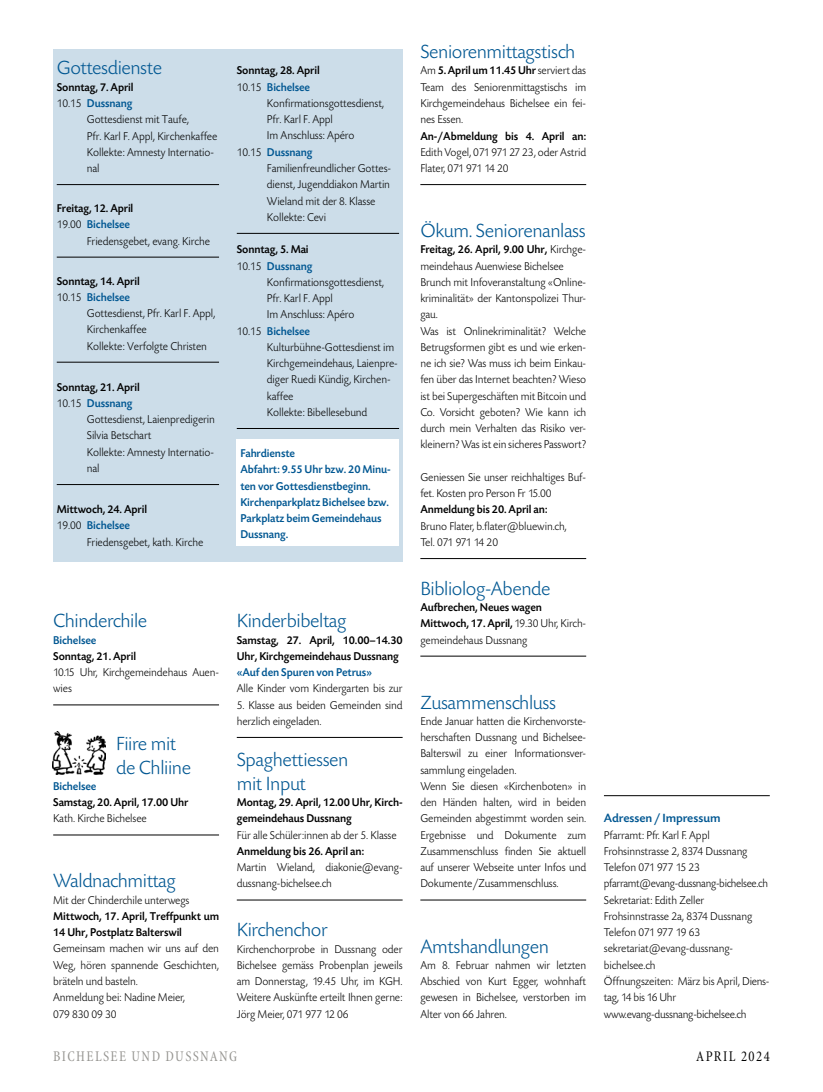
<style>
.page{position:relative;width:823px;height:1092px;background:#fff}
.page>*{position:absolute;margin:0;border:0;box-sizing:border-box;transform-origin:0 0}
.t1{font:300 20px/23.8px "Today SBOP";letter-spacing:-.02em;color:#005792}
.t2{font:condensed 15px "Minion";letter-spacing:.1em;color:#959490;scale:.95 1}
.t3{font:condensed 15px "Minion";letter-spacing:.1em;color:#000;scale:.95 1}
.t4{font:500 12.5px "Today SBOP";color:#005792}
.t5{font:300 11.88px/16.2px "Today SBOP";letter-spacing:-.01em;color:#000;scale:.95 1}
.t6{font:500 11.88px/16.2px "Today SBOP";letter-spacing:-.01em;color:#000;scale:.95 1}
.t7{font:500 11.88px/16.2px "Today SBOP";letter-spacing:-.01em;color:#005792;scale:.95 1}
.s1{font-weight:300;color:#000}
.s2{font-weight:300}
.s3{color:#005792}
.s4{font-weight:500}
</style>
<div class="page">
<hr style="left:53px;top:704px;width:166px;height:1px;background:#000">
<hr style="left:53px;top:834px;width:166px;height:1px;background:#000">
<div style="left:53px;top:49px;width:349px;height:513px;background:#ccdde9"></div>
<hr style="left:603px;top:795px;width:166px;height:1px;background:#000">
<hr style="left:57px;top:184px;width:162px;height:1px;background:#000">
<hr style="left:57px;top:257px;width:162px;height:1px;background:#000">
<hr style="left:57px;top:362px;width:162px;height:1px;background:#000">
<hr style="left:57px;top:484px;width:162px;height:1px;background:#000">
<hr style="left:237px;top:737px;width:165px;height:1px;background:#000">
<hr style="left:237px;top:899px;width:165px;height:1px;background:#000">
<hr style="left:420px;top:184px;width:166px;height:1px;background:#000">
<hr style="left:420px;top:558px;width:166px;height:1px;background:#000">
<hr style="left:420px;top:656px;width:166px;height:1px;background:#000">
<hr style="left:420px;top:899px;width:166px;height:1px;background:#000">
<div style="left:237px;top:440px;width:162px;height:106px;background:#fff"></div>
<hr style="left:237px;top:233px;width:162px;height:1px;background:#000">
<hr style="left:237px;top:428px;width:162px;height:1px;background:#000">
<img style="left:53px;top:731px;width:52px;height:43px">
<h1 class="t1" style="left:57px;top:57px;width:107px">Gottesdienste</h1>
<p class="t6" style="left:57px;top:79px;width:82px">Sonntag, 7. April</p>
<p class="t7" style="left:57px;top:95px;width:81px"><span class="s1">10.15</span> Dussnang</p>
<p class="t5" style="left:87px;top:112px;width:109px">Gottesdienst mit Taufe,</p>
<p class="t5" style="left:87px;top:128px;width:139px">Pfr. Karl F. Appl, Kirchenkaffee</p>
<p class="t5" style="left:87px;top:144px;width:135px">Kollekte: Amnesty Internatio-</p>
<p class="t5" style="left:87px;top:160px;width:15px">nal</p>
<p class="t6" style="left:57px;top:200px;width:82px">Freitag, 12. April</p>
<p class="t7" style="left:57px;top:217px;width:79px"><span class="s1">19.00</span> Bichelsee</p>
<p class="t5" style="left:87px;top:233px;width:131px">Friedensgebet, evang. Kirche</p>
<p class="t6" style="left:57px;top:273px;width:89px">Sonntag, 14. April</p>
<p class="t7" style="left:57px;top:289px;width:79px"><span class="s1">10.15</span> Bichelsee</p>
<p class="t5" style="left:87px;top:305px;width:137px">Gottesdienst, Pfr. Karl F. Appl,</p>
<p class="t5" style="left:87px;top:322px;width:65px">Kirchenkaffee</p>
<p class="t5" style="left:87px;top:338px;width:128px">Kollekte: Verfolgte Christen</p>
<p class="t6" style="left:57px;top:379px;width:89px">Sonntag, 21. April</p>
<p class="t7" style="left:57px;top:395px;width:81px"><span class="s1">10.15</span> Dussnang</p>
<p class="t5" style="left:87px;top:411px;width:136px">Gottesdienst, Laienpredigerin</p>
<p class="t5" style="left:87px;top:428px;width:69px">Silvia Betschart</p>
<p class="t5" style="left:87px;top:444px;width:135px">Kollekte: Amnesty Internatio-</p>
<p class="t5" style="left:87px;top:460px;width:15px">nal</p>
<p class="t6" style="left:57px;top:501px;width:97px">Mittwoch, 24. April<br><span class="s2">19.00</span> <span class="s3">Bichelsee</span></p>
<p class="t5" style="left:87px;top:534px;width:124px">Friedensgebet, kath. Kirche</p>
<h1 class="t1" style="left:53px;top:609px;width:96px">Chinderchile</h1>
<p class="t7" style="left:53px;top:632px;width:47px">Bichelsee</p>
<p class="t6" style="left:53px;top:648px;width:89px">Sonntag, 21. April</p>
<p class="t5" style="left:53px;top:664px;width:176px">10.15 Uhr, Kirchgemeindehaus Auen&shy;wies</p>
<h1 class="t1" style="left:116px;top:732px;width:76px">Fiire mit de Chliine</h1>
<p class="t7" style="left:53px;top:778px;width:47px">Bichelsee</p>
<p class="t6" style="left:53px;top:794px;width:144px">Samstag, 20. April, 17.00 Uhr</p>
<p class="t5" style="left:53px;top:810px;width:100px">Kath. Kirche Bichelsee</p>
<h1 class="t1" style="left:53px;top:869px;width:124px">Waldnachmittag</h1>
<p class="t5" style="left:53px;top:892px;width:145px">Mit der Chinderchile unterwegs</p>
<p class="t6" style="left:53px;top:908px;width:176px">Mittwoch, 17. April, Treffpunkt um<br>14 Uhr, Postplatz Balterswil</p>
<p class="t5" style="left:53px;top:940px;width:176px">Gemeinsam machen wir uns auf den<br>Weg, hören spannende Geschichten, bräteln und basteln.<br>Anmeldung bei: Nadine Meier,<br>079 830 09 30</p>
<p class="t6" style="left:237px;top:63px;width:89px">Sonntag, 28. April</p>
<p class="t7" style="left:237px;top:79px;width:79px"><span class="s1">10.15</span> Bichelsee</p>
<p class="t5" style="left:267px;top:95px;width:125px">Konfirmationsgottesdienst,</p>
<p class="t5" style="left:267px;top:112px;width:71px">Pfr. Karl F. Appl</p>
<p class="t5" style="left:267px;top:128px;width:94px">Im Anschluss: Apéro</p>
<p class="t7" style="left:237px;top:144px;width:81px"><span class="s1">10.15</span> Dussnang</p>
<p class="t5" style="left:267px;top:160px;width:132px">Familienfreundlicher Gottes-</p>
<p class="t5" style="left:267px;top:177px;width:131px">dienst, Jugenddiakon Martin</p>
<p class="t5" style="left:267px;top:193px;width:116px">Wieland mit der 8. Klasse</p>
<p class="t5" style="left:267px;top:209px;width:64px">Kollekte: Cevi</p>
<p class="t6" style="left:237px;top:242px;width:77px">Sonntag, 5. Mai</p>
<p class="t7" style="left:237px;top:258px;width:81px"><span class="s1">10.15</span> Dussnang</p>
<p class="t5" style="left:267px;top:274px;width:125px">Konfirmationsgottesdienst,</p>
<p class="t5" style="left:267px;top:290px;width:71px">Pfr. Karl F. Appl</p>
<p class="t5" style="left:267px;top:307px;width:94px">Im Anschluss: Apéro</p>
<p class="t7" style="left:237px;top:323px;width:79px"><span class="s1">10.15</span> Bichelsee</p>
<p class="t5" style="left:267px;top:339px;width:135px">Kulturbühne-Gottesdienst im</p>
<p class="t5" style="left:267px;top:355px;width:139px">Kirchgemeindehaus, Laienpre-</p>
<p class="t5" style="left:267px;top:372px;width:132px">diger Ruedi Kündig, Kirchen-</p>
<p class="t5" style="left:267px;top:388px;width:30px">kaffee</p>
<p class="t5" style="left:267px;top:404px;width:107px">Kollekte: Bibellesebund</p>
<p class="t7" style="left:240px;top:445px;width:160px">Fahrdienste<br>Abfahrt: 9.55 Uhr bzw. 20 Minu&shy;ten vor Gottesdienstbeginn.<br>Kirchenparkplatz Bichelsee bzw.<br>Parkplatz beim Gemeindehaus<br>Dussnang.</p>
<h1 class="t1" style="left:237px;top:609px;width:111px">Kinderbibeltag</h1>
<p class="t6" style="left:237px;top:632px;width:176px">Samstag, 27. April, 10.00–14.30<br>Uhr, Kirchgemeindehaus Dussnang</p>
<p class="t7" style="left:237px;top:664px;width:144px">«Auf den Spuren von Petrus»</p>
<p class="t5" style="left:237px;top:680px;width:176px">Alle Kinder vom Kindergarten bis zur</p>
<p class="t5" style="left:237px;top:697px;width:176px">5. Klasse aus beiden Gemeinden sind herzlich eingeladen.</p>
<h1 class="t1" style="left:237px;top:748px;width:113px">Spaghettiessen mit Input</h1>
<p class="t6" style="left:237px;top:794px;width:176px">Montag, 29. April, 12.00 Uhr, Kirch&shy;gemeindehaus Dussnang</p>
<p class="t5" style="left:237px;top:827px;width:170px">Für alle Schüler:innen ab der 5. Klasse</p>
<p class="t6" style="left:237px;top:843px;width:135px">Anmeldung bis 26. April an:</p>
<p class="t5" style="left:237px;top:859px;width:176px">Martin Wieland, diakonie@evang&shy;dussnang-bichelsee.ch</p>
<h1 class="t1" style="left:237px;top:918px;width:93px">Kirchenchor</h1>
<p class="t5" style="left:237px;top:940px;width:176px;text-align:justify">Kirchenchorprobe in Dussnang oder Bichelsee gemäss Probenplan jeweils am Donnerstag, 19.45 Uhr, im KGH.<br>Weitere Auskünfte erteilt Ihnen gerne:<br>Jörg Meier, 071 977 12 06</p>
<h1 class="t1" style="left:420px;top:41px;width:156px">Seniorenmittagstisch</h1>
<p class="t5" style="left:420px;top:63px;width:176px;text-align:justify">Am <span class="s4">5. April um 11.45 Uhr</span> serviert das Team des Seniorenmittagstischs im Kirchgemeindehaus Bichelsee ein fei&shy;nes Essen.</p>
<p class="t6" style="left:420px;top:128px;width:176px">An-/Abmeldung bis 4. April an:</p>
<p class="t5" style="left:420px;top:144px;width:176px">Edith Vogel, 071 971 27 23, oder Astrid<br>Flater, 071 971 14 20</p>
<h1 class="t1" style="left:420px;top:219px;width:167px">Ökum. Seniorenanlass</h1>
<p class="t5" style="left:420px;top:242px;width:176px"><span class="s4">Freitag, 26. April, 9.00 Uhr,</span> Kirchge&shy;meindehaus Auenwiese Bichelsee Brunch mit Infoveranstaltung «Online&shy;kriminalität» der Kantonspolizei Thur&shy;gau.<br>Was ist Onlinekriminalität? Welche Betrugsformen gibt es und wie erken&shy;ne ich sie? Was muss ich beim Einkau&shy;fen über das Internet beachten? Wieso ist bei Supergeschäften mit Bitcoin und Co. Vorsicht geboten? Wie kann ich durch mein Verhalten das Risiko ver&shy;kleinern? Was ist ein sicheres Passwort?</p>
<p class="t5" style="left:420px;top:469px;width:176px">Geniessen Sie unser reichhaltiges Buf&shy;fet. Kosten pro Person Fr 15.00</p>
<p class="t6" style="left:420px;top:502px;width:135px">Anmeldung bis 20. April an:</p>
<p class="t5" style="left:420px;top:518px;width:156px">Bruno Flater, b.flater@bluewin.ch,<br>Tel. 071 971 14 20</p>
<h1 class="t1" style="left:420px;top:577px;width:131px">Bibliolog-Abende</h1>
<p class="t6" style="left:420px;top:599px;width:176px">Aufbrechen, Neues wagen<br>Mittwoch, 17. April, <span class="s2">19.30 Uhr, Kirch&shy;gemeindehaus Dussnang</span></p>
<h1 class="t1" style="left:420px;top:691px;width:137px">Zusammenschluss</h1>
<p class="t5" style="left:420px;top:713px;width:176px">Ende Januar hatten die Kirchenvorste&shy;herschaften Dussnang und Bichelsee-Balterswil zu einer Informationsver&shy;sammlung eingeladen.<br>Wenn Sie diesen «Kirchenboten» in den Händen halten, wird in beiden Gemeinden abgestimmt worden sein.<br>Ergebnisse und Dokumente zum Zusammenschluss finden Sie aktuell auf unserer Webseite unter Infos und Dokumente/Zusammenschluss.</p>
<h1 class="t1" style="left:420px;top:934px;width:130px">Amtshandlungen</h1>
<p class="t5" style="left:420px;top:957px;width:176px;text-align:justify">Am 8. Februar nahmen wir letzten Abschied von Kurt Egger, wohnhaft gewesen in Bichelsee, verstorben im Alter von 66 Jahren.</p>
<p class="t4" style="left:603px;top:811px;width:118px">Adressen/Impressum</p>
<p class="t5" style="left:603px;top:827px;width:176px">Pfarramt: Pfr. Karl F. Appl<br>Frohsinnstrasse 2, 8374 Dussnang<br>Telefon 071 977 15 23 pfarramt@evang-dussnang-bichelsee.ch<br>Sekretariat: Edith Zeller<br>Frohsinnstrasse 2a, 8374 Dussnang<br>Telefon 071 977 19 63 sekretariat@evang-dussnang&shy;bichelsee.ch<br>Öffnungszeiten: März bis April, Diens&shy;tag, 14 bis 16 Uhr www.evang-dussnang-bichelsee.ch</p>
<p class="t2" style="left:53px;top:1048px;width:195px">BICHELSEE UND DUSSNANG</p>
<p class="t3" style="left:695px;top:1048px;width:79px">APRIL 2024</p>
</div>
